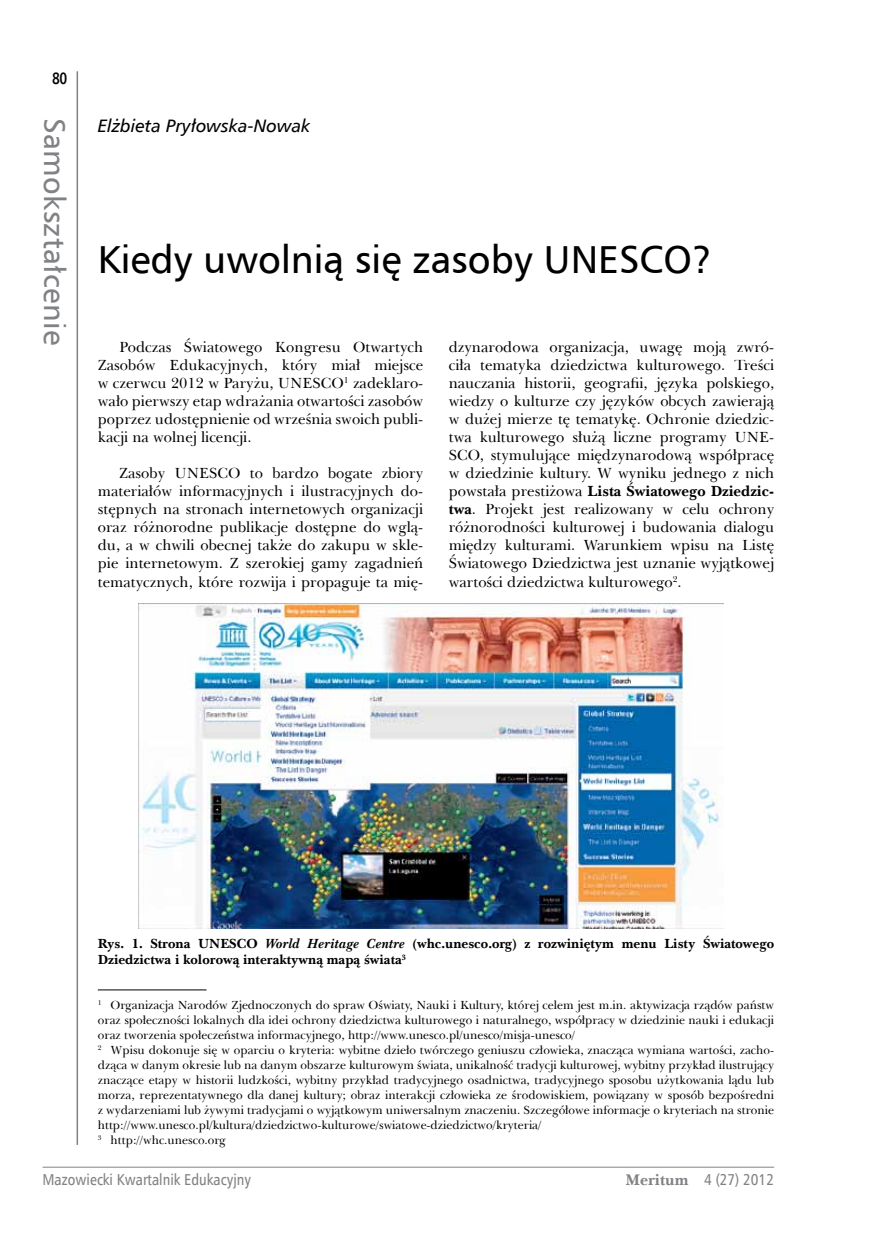
<style>
.page{position:relative;width:872px;height:1234px;background:#fff}
.page>*{position:absolute;margin:0;border:0;box-sizing:border-box;transform-origin:0 0}
.t1{font:39px "Humnst 777 EU";color:#000}
.t2{font:30px "Humnst 777 EU";letter-spacing:.01em;color:#808285}
.t3{font:italic 18px "Humnst 777 EU";color:#000}
.t4{font:700 16.5px "Humnst 777 EU";color:#000;scale:.8 1}
.t5{font:15.75px "Humnst 777 Cn EU";color:#808285}
.t6{font:15px/18px "Baskerville EU";color:#000;text-align:justify}
.t7{font:700 13.5px/16.5px "Baskerville EU";color:#000}
.t8{font:12px/15px "Baskerville EU";color:#000}
.s1{font-weight:700}
.s2{font-style:italic}
.s3{font-family:"Baskerville EU";font-weight:700}
</style>
<div class="page">
<hr style="left:77px;top:71px;width:1px;height:1073px;background:#808285">
<hr style="left:43px;top:1166px;width:731px;height:1px;background:#808285">
<hr style="left:98px;top:989px;width:108px;height:1px;background:#000">
<img style="left:138px;top:603px;width:586px;height:325px">
<p class="t4" style="left:52px;top:67px;width:20px">80</p>
<h2 class="t2" style="left:73px;top:118px;width:228px;rotate:90deg">Samokształcenie</h2>
<p class="t3" style="left:98px;top:114px;width:214px">Elżbieta Pryłowska-Nowak</p>
<h1 class="t1" style="left:98px;top:235px;width:615px">Kiedy uwolnią się zasoby UNESCO?</h1>
<p class="t6" style="left:98px;top:338px;width:327px;text-indent:21px">Podczas Światowego Kongresu Otwartych Zasobów Edukacyjnych, który miał miejsce w czerwcu 2012 w Paryżu, UNESCO<sup>1</sup> zadeklaro&shy;wało pierwszy etap wdrażania otwartości zasobów poprzez udostępnienie od września swoich publi&shy;kacji na wolnej licencji.</p>
<p class="t6" style="left:98px;top:464px;width:327px;text-indent:21px">Zasoby UNESCO to bardzo bogate zbiory materiałów informacyjnych i ilustracyjnych do&shy;stępnych na stronach internetowych organizacji oraz różnorodne publikacje dostępne do wglą&shy;du, a w chwili obecnej także do zakupu w skle&shy;pie internetowym. Z szerokiej gamy zagadnień tematycznych, które rozwija i propaguje ta mię-</p>
<p class="t6" style="left:449px;top:338px;width:327px">dzynarodowa organizacja, uwagę moją zwró&shy;ciła tematyka dziedzictwa kulturowego. Treści nauczania historii, geografii, języka polskiego, wiedzy o kulturze czy języków obcych zawierają w dużej mierze tę tematykę. Ochronie dziedzic&shy;twa kulturowego służą liczne programy UNE-SCO, stymulujące międzynarodową współpracę w dziedzinie kultury. W wyniku jednego z nich powstała prestiżowa <span class="s1">Lista Światowego Dziedzic&shy;twa</span>. Projekt jest realizowany w celu ochrony różnorodności kulturowej i budowania dialogu między kulturami. Warunkiem wpisu na Listę Światowego Dziedzictwa jest uznanie wyjątkowej wartości dziedzictwa kulturowego<sup>2</sup>.</p>
<p class="t7" style="left:98px;top:935px;width:678px">Rys. 1. Strona UNESCO <span class="s2">World Heritage Centre</span> (whc.unesco.org) z rozwiniętym menu Listy Światowego<br>Dziedzictwa i kolorową interaktywną mapą świata<sup>3</sup></p>
<p class="t8" style="left:98px;top:997px;width:678px"><sup>1</sup> Organizacja Narodów Zjednoczonych do spraw Oświaty, Nauki i Kultury, której celem jest m.in. aktywizacja rządów państw oraz społeczności lokalnych dla idei ochrony dziedzictwa kulturowego i naturalnego, współpracy w dziedzinie nauki i edukacji oraz tworzenia społeczeństwa informacyjnego, http://www.unesco.pl/unesco/misja-unesco/<br><sup>2</sup> Wpisu dokonuje się w oparciu o kryteria: wybitne dzieło twórczego geniuszu człowieka, znacząca wymiana wartości, zacho&shy;dząca w danym okresie lub na danym obszarze kulturowym świata, unikalność tradycji kulturowej, wybitny przykład ilustrujący znaczące etapy w historii ludzkości, wybitny przykład tradycyjnego osadnictwa, tradycyjnego sposobu użytkowania lądu lub morza, reprezentatywnego dla danej kultury; obraz interakcji człowieka ze środowiskiem, powiązany w sposób bezpośredni z wydarzeniami lub żywymi tradycjami o wyjątkowym uniwersalnym znaczeniu. Szczegółowe informacje o kryteriach na stronie http://www.unesco.pl/kultura/dziedzictwo-kulturowe/swiatowe-dziedzictwo/kryteria/<br><sup>3</sup> http://whc.unesco.org</p>
<p class="t5" style="left:43px;top:1169px;width:210px">Mazowiecki Kwartalnik Edukacyjny</p>
<p class="t5" style="left:625px;top:1169px;width:150px"><span class="s3">Meritum</span> 4 (27) 2012</p>
</div>
